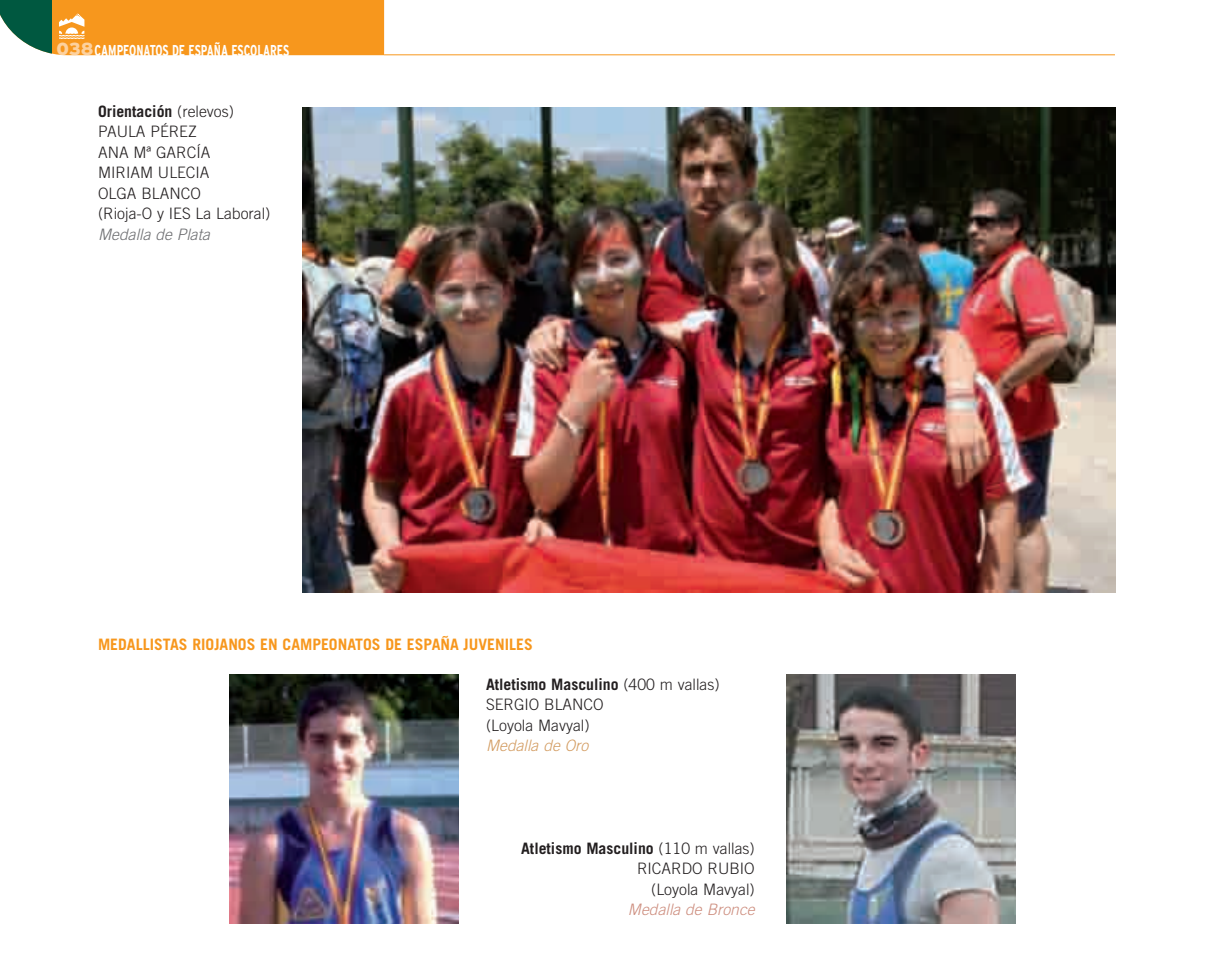
<style>
.page{position:relative;width:1213px;height:973px;background:#fff}
.page>*{position:absolute;margin:0;border:0;box-sizing:border-box;transform-origin:0 0}
.t1{font:300 15.75px/20.5px "Trade Gothic";color:#231f20}
.t2{font:700 15.75px "Trade Gothic";color:#f7971d}
.t3{font:700 condensed 15.75px "Interstate";color:#fff;scale:.84 1}
.s1{font-weight:900;font-stretch:normal;font-size:17.5px;color:#fdd19e}
.s2{font-weight:700}
.s3{font-style:italic;color:#6c6d70}
.s4{font-style:italic;color:#d39c61}
.s5{font-style:italic;color:#cd8d7e}
</style>
<div class="page">
<hr style="left:384px;top:54px;width:731px;height:1px;background:#f7971d">
<svg style="left:0;top:0;width:384px;height:55px;background:#de952b"></svg>
<img style="left:230px;top:674px;width:229px;height:249px">
<img style="left:786px;top:674px;width:229px;height:249px">
<img style="left:302px;top:107px;width:813px;height:485px">
<p class="t3" style="left:56px;top:45px;width:279px"><span class="s1">038</span>CAMPEONATOS DE ESPAÑA ESCOLARES</p>
<p class="t1" style="left:98px;top:102px;width:174px"><span class="s2">Orientación</span> (relevos)<br>PAULA PÉREZ<br>ANA Mª GARCÍA<br>MIRIAM ULECIA<br>OLGA BLANCO<br>(Rioja-O y IES La Laboral)<br><span class="s3">Medalla de Plata</span></p>
<p class="t2" style="left:98px;top:638px;width:436px">MEDALLISTAS RIOJANOS EN CAMPEONATOS DE ESPAÑA JUVENILES</p>
<p class="t1" style="left:486px;top:675px;width:235px"><span class="s2">Atletismo Masculino</span> (400 m vallas)<br>SERGIO BLANCO<br>(Loyola Mavyal)<br><span class="s4">Medalla de Oro</span></p>
<p class="t1" style="left:521px;top:838px;width:238px;text-align:right"><span class="s2">Atletismo Masculino</span> (110 m vallas)<br>RICARDO RUBIO<br>(Loyola Mavyal)<br><span class="s5">Medalla de Bronce</span></p>
</div>
